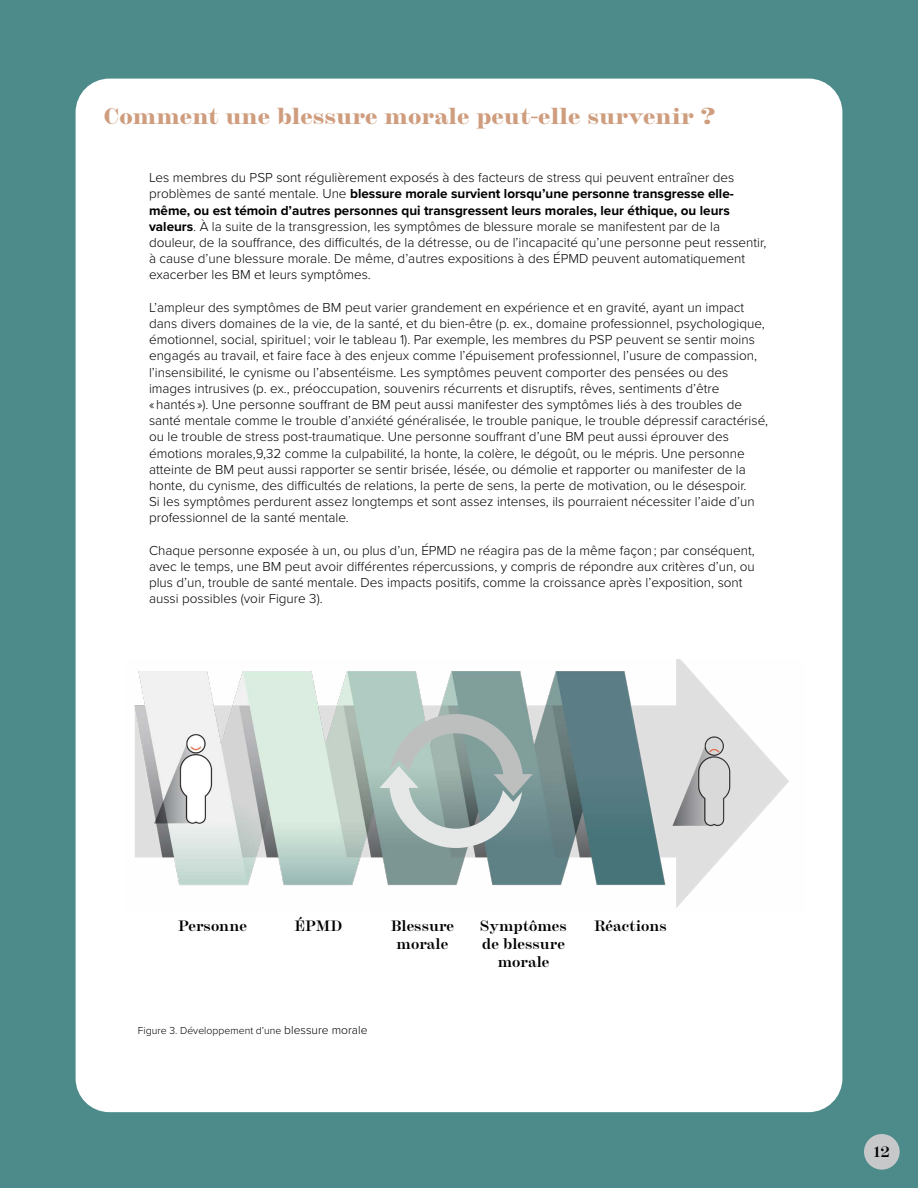
<style>
.page{position:relative;width:918px;height:1188px;background:#4d8b8b}
.page>*{position:absolute;margin:0;border:0;box-sizing:border-box;transform-origin:0 0}
.t1{font:900 22.5px "Chapman";color:#cf9d7e}
.t2{font:700 15px/18px "Chapman";color:#000;text-align:center}
.t3{font:300 13.5px/16.2px "Proxima Nova";color:#000}
.t4{font:300 10.5px "Proxima Nova";color:#000}
.s1{font-family:"Craw Mod URW";font-weight:700;font-size:24px}
.s2{font-weight:700}
.s3{font-size:12px}
</style>
<div class="page">
<div style="left:76px;top:79px;width:766px;height:1033px;background:#fff;border-radius:34px"></div>
<img style="left:134px;top:660px;width:655px;height:248px">
<div style="left:864px;top:1134px;width:36px;height:36px;background:#c7c8ca;border-radius:50%"></div>
<svg style="left:379px;top:714px;width:154px;height:134px;background:#a2b4b1"></svg>
<h1 class="t1" style="left:104px;top:100px;width:613px">Comment une blessure morale peut-elle survenir <span class="s1">?</span></h1>
<p class="t3" style="left:149px;top:169px;width:619px">Les membres du PSP sont régulièrement exposés à des facteurs de stress qui peuvent entraîner des problèmes de santé mentale. Une <span class="s2">blessure morale survient lorsqu’une personne transgresse elle&shy;même, ou est témoin d’autres personnes qui transgressent leurs morales, leur éthique, ou leurs valeurs</span>. À la suite de la transgression, les symptômes de blessure morale se manifestent par de la douleur, de la souffrance, des difficultés, de la détresse, ou de l’incapacité qu’une personne peut ressentir, à cause d’une blessure morale. De même, d’autres expositions à des ÉPMD peuvent automatiquement exacerber les BM et leurs symptômes.</p>
<p class="t3" style="left:149px;top:298px;width:621px">L’ampleur des symptômes de BM peut varier grandement en expérience et en gravité, ayant un impact dans divers domaines de la vie, de la santé, et du bien-être (p. ex., domaine professionnel, psychologique, émotionnel, social, spirituel ; voir le tableau 1). Par exemple, les membres du PSP peuvent se sentir moins engagés au travail, et faire face à des enjeux comme l’épuisement professionnel, l’usure de compassion, l’insensibilité, le cynisme ou l’absentéisme. Les symptômes peuvent comporter des pensées ou des images intrusives (p. ex., préoccupation, souvenirs récurrents et disruptifs, rêves, sentiments d’être<br>« hantés »). Une personne souffrant de BM peut aussi manifester des symptômes liés à des troubles de santé mentale comme le trouble d’anxiété généralisée, le trouble panique, le trouble dépressif caractérisé, ou le trouble de stress post-traumatique. Une personne souffrant d’une BM peut aussi éprouver des émotions morales,9,32 comme la culpabilité, la honte, la colère, le dégoût, ou le mépris. Une personne atteinte de BM peut aussi rapporter se sentir brisée, lésée, ou démolie et rapporter ou manifester de la honte, du cynisme, des difficultés de relations, la perte de sens, la perte de motivation, ou le désespoir.<br>Si les symptômes perdurent assez longtemps et sont assez intenses, ils pourraient nécessiter l’aide d’un professionnel de la santé mentale.</p>
<p class="t3" style="left:149px;top:541px;width:607px">Chaque personne exposée à un, ou plus d’un, ÉPMD ne réagira pas de la même façon ; par conséquent, avec le temps, une BM peut avoir différentes répercussions, y compris de répondre aux critères d’un, ou plus d’un, trouble de santé mentale. Des impacts positifs, comme la croissance après l’exposition, sont aussi possibles (voir Figure 3).</p>
<p class="t2" style="left:178px;top:916px;width:70px">Personne</p>
<p class="t2" style="left:294px;top:916px;width:49px">ÉPMD</p>
<p class="t2" style="left:391px;top:916px;width:65px">Blessure morale</p>
<p class="t2" style="left:480px;top:916px;width:88px">Symptômes de blessure morale</p>
<p class="t2" style="left:594px;top:916px;width:74px">Réactions</p>
<p class="t4" style="left:138px;top:1022px;width:231px">Figure 3. Développement d’une <span class="s3">blessure morale</span></p>
<p class="t2" style="left:874px;top:1141px;width:17px">12</p>
</div>
